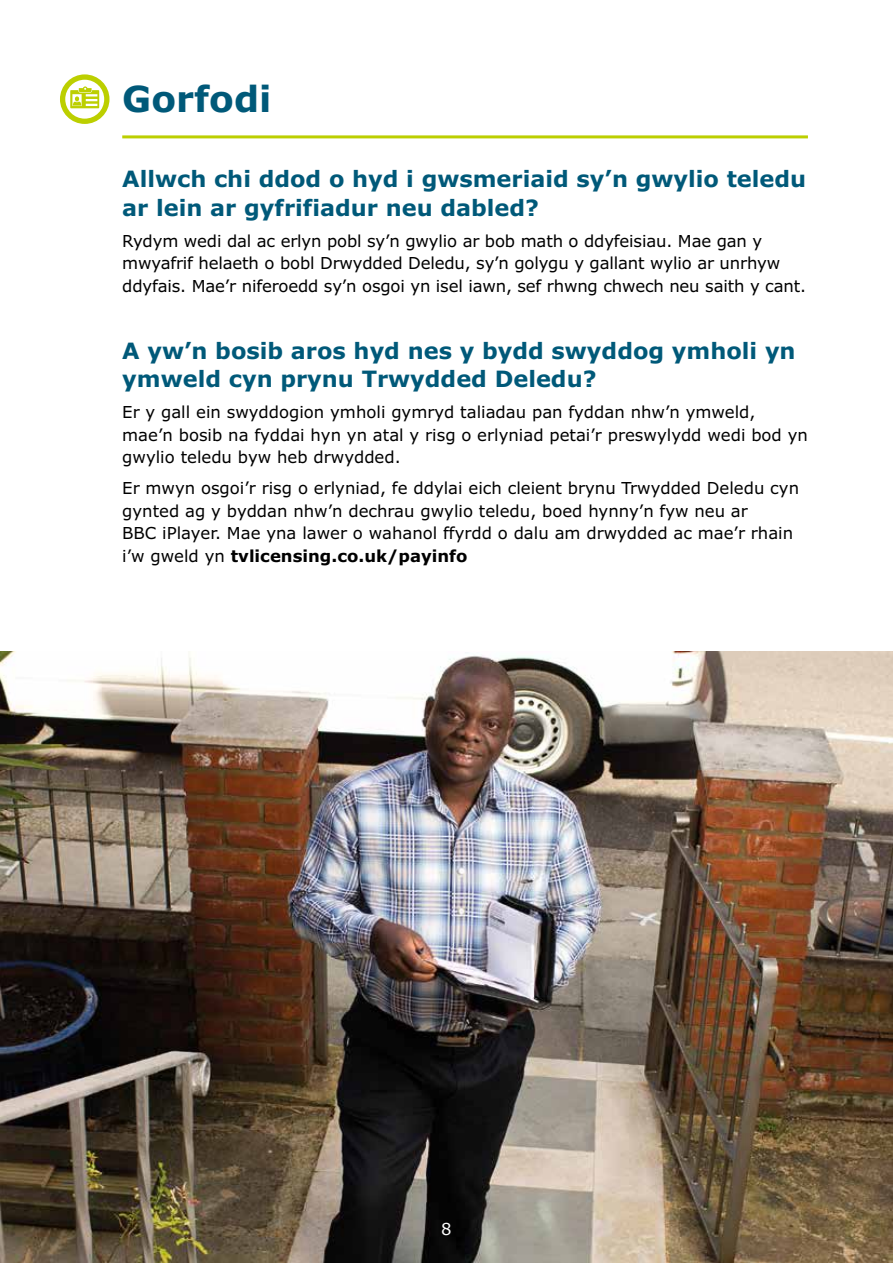
<style>
.page{position:relative;width:893px;height:1263px;background:#fff}
.page>*{position:absolute;margin:0;border:0;box-sizing:border-box;transform-origin:0 0}
.t1{font:700 36px "Verdana";color:#005979}
.t2{font:700 22.5px/28.5px "Verdana";color:#005979}
.t3{font:16.5px/22.5px "Verdana";color:#000}
.t4{font:16.5px "Verdana";color:#fff}
.s1{font-weight:700}
</style>
<div class="page">
<svg style="left:60px;top:74px;width:49px;height:50px"></svg>
<hr style="left:122px;top:135px;width:686px;height:3px;background:#bccf00">
<img style="left:0;top:651px;width:893px;height:612px">
<h1 class="t1" style="left:122px;top:76px;width:151px">Gorfodi</h1>
<h2 class="t2" style="left:122px;top:165px;width:685px">Allwch chi ddod o hyd i gwsmeriaid sy’n gwylio teledu ar lein ar gyfrifiadur neu dabled?</h2>
<p class="t3" style="left:122px;top:230px;width:685px">Rydym wedi dal ac erlyn pobl sy’n gwylio ar bob math o ddyfeisiau. Mae gan y mwyafrif helaeth o bobl Drwydded Deledu, sy’n golygu y gallant wylio ar unrhyw ddyfais. Mae’r niferoedd sy’n osgoi yn isel iawn, sef rhwng chwech neu saith y cant.</p>
<h2 class="t2" style="left:122px;top:336px;width:675px">A yw’n bosib aros hyd nes y bydd swyddog ymholi yn ymweld cyn prynu Trwydded Deledu?</h2>
<p class="t3" style="left:122px;top:401px;width:687px">Er y gall ein swyddogion ymholi gymryd taliadau pan fyddan nhw’n ymweld, mae’n bosib na fyddai hyn yn atal y risg o erlyniad petai’r preswylydd wedi bod yn gwylio teledu byw heb drwydded.</p>
<p class="t3" style="left:122px;top:477px;width:678px">Er mwyn osgoi’r risg o erlyniad, fe ddylai eich cleient brynu Trwydded Deledu cyn gynted ag y byddan nhw’n dechrau gwylio teledu, boed hynny’n fyw neu ar<br>BBC iPlayer. Mae yna lawer o wahanol ffyrdd o dalu am drwydded ac mae’r rhain i’w gweld yn <span class="s1">tvlicensing.co.uk/payinfo</span></p>
<p class="t4" style="left:441px;top:1219px;width:12px">8</p>
</div>
